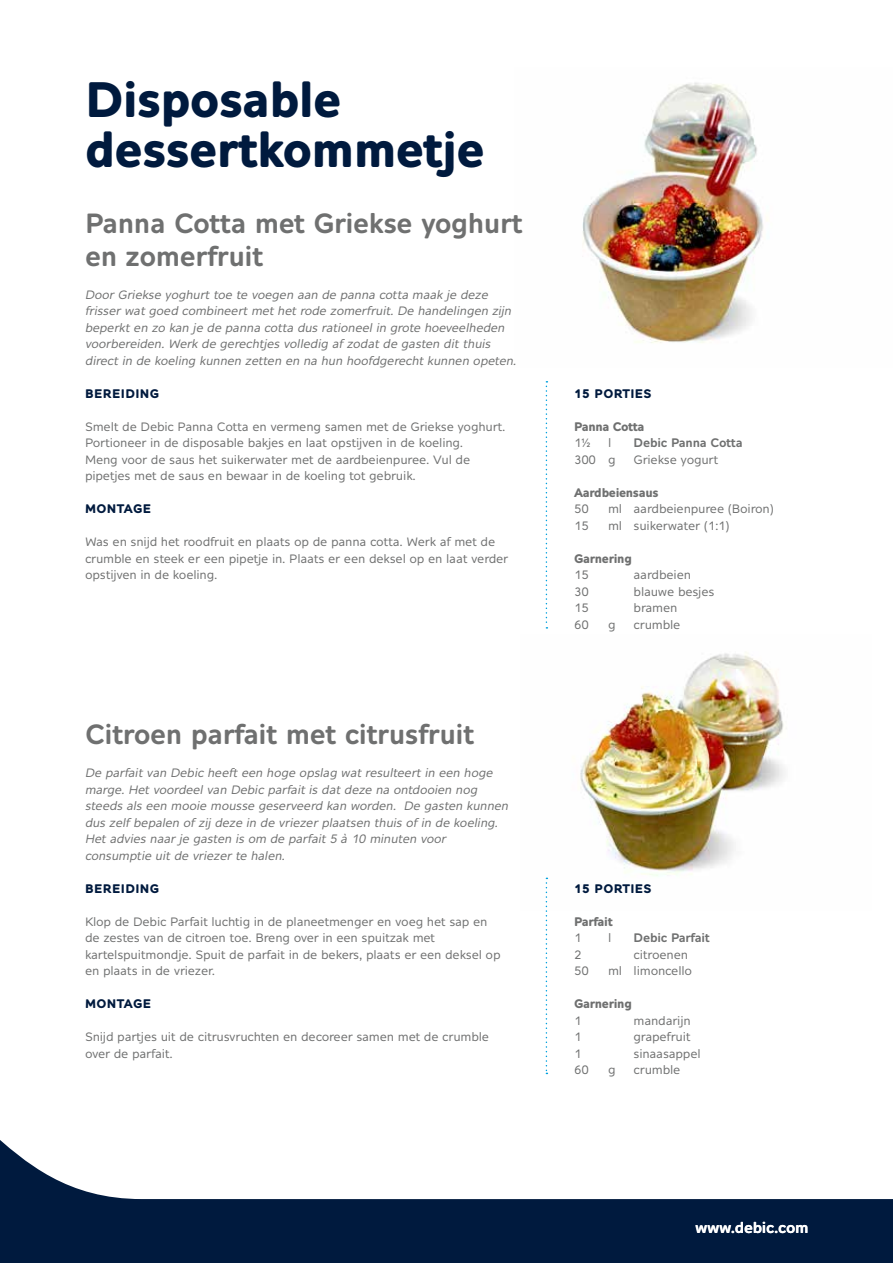
<style>
.page{position:relative;width:893px;height:1263px;background:#fff}
.page>*{position:absolute;margin:0;border:0;box-sizing:border-box;transform-origin:0 0}
.t1{font:700 48px/49.5px "Alleyn";letter-spacing:-.02em;color:#001a3e}
.t2{font:600 27px/33px "Alleyn";letter-spacing:-.02em;color:#6f7070}
.t3{font:600 15px "Alleyn";letter-spacing:-.02em;color:#fff}
.t4{font:12px/16.5px "Alleyn";letter-spacing:-.02em;color:#6f7070}
.t5{font:italic 12px/16.5px "Alleyn";letter-spacing:-.02em;color:#6f7070}
.t6{font:700 12px "Alleyn";letter-spacing:.03em;color:#001a3e}
.t7{font:700 12px "Alleyn";letter-spacing:-.03em;color:#6f7070}
.t8{font:600 12px "Alleyn";letter-spacing:-.02em;color:#6f7070}
</style>
<div class="page">
<svg style="left:0;top:1140px;width:893px;height:123px;fill:#001a3e"></svg>
<img style="left:582px;top:82px;width:186px;height:261px">
<img style="left:545px;top:652px;width:240px;height:259px">
<svg style="left:546px;top:381px;width:1px;height:248px"></svg>
<svg style="left:546px;top:878px;width:1px;height:196px"></svg>
<h1 class="t1" style="left:85px;top:74px;width:401px">Disposable dessertkommetje</h1>
<h2 class="t2" style="left:85px;top:206px;width:439px">Panna Cotta met Griekse yoghurt en zomerfruit</h2>
<p class="t5" style="left:85px;top:286px;width:433px">Door Griekse yoghurt toe te voegen aan de panna cotta maak je deze frisser wat goed combineert met het rode zomerfruit. De handelingen zijn beperkt en zo kan je de panna cotta dus rationeel in grote hoeveelheden voorbereiden. Werk de gerechtjes volledig af zodat de gasten dit thuis direct in de koeling kunnen zetten en na hun hoofdgerecht kunnen opeten.</p>
<p class="t6" style="left:85px;top:386px;width:76px">BEREIDING</p>
<p class="t4" style="left:85px;top:418px;width:422px">Smelt de Debic Panna Cotta en vermeng samen met de Griekse yoghurt.<br>Portioneer in de disposable bakjes en laat opstijven in de koeling.<br>Meng voor de saus het suikerwater met de aardbeienpuree. Vul de pipetjes met de saus en bewaar in de koeling tot gebruik.</p>
<p class="t6" style="left:85px;top:501px;width:68px">MONTAGE</p>
<p class="t4" style="left:85px;top:533px;width:425px">Was en snijd het roodfruit en plaats op de panna cotta. Werk af met de crumble en steek er een pipetje in. Plaats er een deksel op en laat verder opstijven in de koeling.</p>
<h2 class="t2" style="left:85px;top:717px;width:391px">Citroen parfait met citrusfruit</h2>
<p class="t5" style="left:85px;top:764px;width:425px">De parfait van Debic heeft een hoge opslag wat resulteert in een hoge marge. Het voordeel van Debic parfait is dat deze na ontdooien nog steeds als een mooie mousse geserveerd kan worden. De gasten kunnen dus zelf bepalen of zij deze in de vriezer plaatsen thuis of in de koeling.<br>Het advies naar je gasten is om de parfait 5 à 10 minuten voor consumptie uit de vriezer te halen.</p>
<p class="t6" style="left:85px;top:881px;width:76px">BEREIDING</p>
<p class="t4" style="left:85px;top:913px;width:417px">Klop de Debic Parfait luchtig in de planeetmenger en voeg het sap en de zestes van de citroen toe. Breng over in een spuitzak met kartelspuitmondje. Spuit de parfait in de bekers, plaats er een deksel op en plaats in de vriezer.</p>
<p class="t6" style="left:85px;top:996px;width:68px">MONTAGE</p>
<p class="t4" style="left:85px;top:1028px;width:406px">Snijd partjes uit de citrusvruchten en decoreer samen met de crumble over de parfait.</p>
<p class="t6" style="left:574px;top:386px;width:79px">15 PORTIES</p>
<p class="t7" style="left:574px;top:419px;width:72px">Panna Cotta</p>
<p class="t4" style="left:574px;top:434px;width:18px">1½</p>
<p class="t4" style="left:608px;top:434px;width:5px">l</p>
<p class="t8" style="left:634px;top:435px;width:111px">Debic Panna Cotta</p>
<p class="t4" style="left:574px;top:451px;width:43px">300 g</p>
<p class="t4" style="left:634px;top:451px;width:86px">Griekse yogurt</p>
<p class="t7" style="left:574px;top:485px;width:86px">Aardbeiensaus</p>
<p class="t4" style="left:574px;top:500px;width:16px">50</p>
<p class="t4" style="left:608px;top:500px;width:167px">ml aardbeienpuree (Boiron)</p>
<p class="t4" style="left:574px;top:517px;width:16px">15</p>
<p class="t4" style="left:608px;top:517px;width:123px">ml suikerwater (1:1)</p>
<p class="t7" style="left:574px;top:551px;width:59px">Garnering</p>
<p class="t4" style="left:574px;top:566px;width:16px">15</p>
<p class="t4" style="left:634px;top:566px;width:59px">aardbeien</p>
<p class="t4" style="left:574px;top:583px;width:16px">30</p>
<p class="t4" style="left:634px;top:583px;width:82px">blauwe besjes</p>
<p class="t4" style="left:574px;top:599px;width:16px">15</p>
<p class="t4" style="left:634px;top:599px;width:45px">bramen</p>
<p class="t4" style="left:574px;top:616px;width:16px">60</p>
<p class="t4" style="left:608px;top:616px;width:9px">g</p>
<p class="t4" style="left:634px;top:616px;width:48px">crumble</p>
<p class="t6" style="left:574px;top:881px;width:79px">15 PORTIES</p>
<p class="t7" style="left:574px;top:914px;width:40px">Parfait</p>
<p class="t4" style="left:574px;top:929px;width:9px">1</p>
<p class="t4" style="left:608px;top:929px;width:5px">l</p>
<p class="t8" style="left:634px;top:930px;width:78px">Debic Parfait</p>
<p class="t4" style="left:574px;top:946px;width:9px">2</p>
<p class="t4" style="left:634px;top:946px;width:56px">citroenen</p>
<p class="t4" style="left:574px;top:962px;width:16px">50</p>
<p class="t4" style="left:608px;top:962px;width:86px">ml limoncello</p>
<p class="t7" style="left:574px;top:996px;width:59px">Garnering</p>
<p class="t4" style="left:574px;top:1012px;width:9px">1</p>
<p class="t4" style="left:634px;top:1012px;width:59px">mandarijn</p>
<p class="t4" style="left:574px;top:1028px;width:9px">1</p>
<p class="t4" style="left:634px;top:1028px;width:59px">grapefruit</p>
<p class="t4" style="left:574px;top:1045px;width:9px">1</p>
<p class="t4" style="left:634px;top:1045px;width:69px">sinaasappel</p>
<p class="t4" style="left:574px;top:1061px;width:16px">60</p>
<p class="t4" style="left:608px;top:1061px;width:9px">g</p>
<p class="t4" style="left:634px;top:1061px;width:48px">crumble</p>
<p class="t3" style="left:695px;top:1219px;width:115px">www.debic.com</p>
</div>
